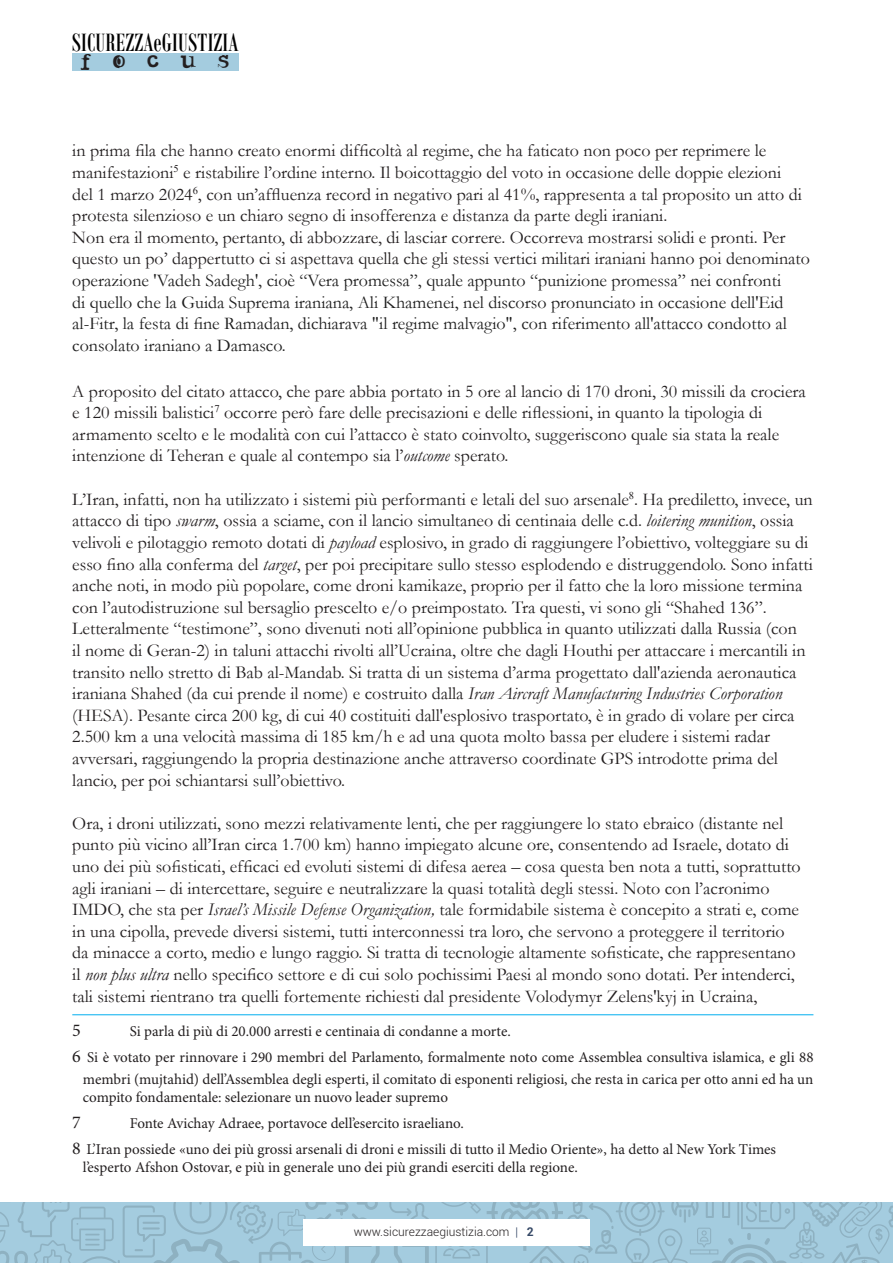
<style>
.page{position:relative;width:893px;height:1263px;background:#fff}
.page>*{position:absolute;margin:0;border:0;box-sizing:border-box;transform-origin:0 0}
.t1{font:27px "Bodoni MT Condensed";letter-spacing:.01em;color:#000}
.t2{font:18px/21.6px "Garamond";color:#231f20}
.t3{font:18px/21.6px "Garamond";color:#1f1f1f}
.t4{font:18px "Noir Filled";letter-spacing:1.13em;color:#231f20}
.t5{font:18px "Minion Pro";color:#231f20}
.t6{font:15px/21.6px "Minion Pro";color:#231f20;text-align:right}
.t7{font:300 12px "Roboto";color:#231f20}
.s1{color:#231f20}
.s2{font-style:italic}
.s3{font-size:18px}
.s4{color:#364966}
.s5{font-weight:700;color:#364966}
</style>
<div class="page">
<svg style="left:0;top:1202px;width:893px;height:61px;fill:#a4ccdf"></svg>
<div style="left:303px;top:1219px;width:287px;height:26px;background:#fff"></div>
<div style="left:72px;top:53px;width:167px;height:18px;background:#a4ccdf"></div>
<hr style="left:72px;top:1014px;width:741px;height:1px;background:#00aeef">
<h1 class="t1" style="left:72px;top:26px;width:168px">SICUREZZAeGIUSTIZIA</h1>
<p class="t4" style="left:80px;top:48px;width:151px">FOCUS</p>
<p class="t2" style="left:72px;top:139px;width:731px">in prima fila che hanno creato enormi difficoltà al regime, che ha faticato non poco per reprimere le manifestazioni<sup>5</sup> e ristabilire l’ordine interno. Il boicottaggio del voto in occasione delle doppie elezioni del 1 marzo 2024<sup>6</sup>, con un’affluenza record in negativo pari al 41%, rappresenta a tal proposito un atto di protesta silenzioso e un chiaro segno di insofferenza e distanza da parte degli iraniani.</p>
<p class="t3" style="left:72px;top:226px;width:739px"><span class="s1">Non era il momento, pertanto, di abbozzare, di lasciar correre. Occorreva mostrarsi solidi e pronti. Per questo un po’ dappertutto ci si aspettava quella che gli stessi vertici militari iraniani hanno poi denominato </span>operazione 'Vadeh Sadegh', cioè “Vera promessa”, quale appunto “punizione promessa” nei confronti<br>di quello che la Guida Suprema iraniana, Ali Khamenei, nel discorso pronunciato in occasione dell'Eid al-Fitr, la festa di fine Ramadan, dichiarava "il regime malvagio", con riferimento all'attacco condotto al consolato iraniano a Damasco.</p>
<p class="t2" style="left:72px;top:380px;width:735px">A proposito del citato attacco, che pare abbia portato in 5 ore al lancio di 170 droni, 30 missili da crociera e 120 missili balistici<sup>7</sup> occorre però fare delle precisazioni e delle riflessioni, in quanto la tipologia di armamento scelto e le modalità con cui l’attacco è stato coinvolto, suggeriscono quale sia stata la reale intenzione di Teheran e quale al contempo sia l’<span class="s2">outcome</span> sperato.</p>
<p class="t2" style="left:72px;top:488px;width:742px">L’Iran, infatti, non ha utilizzato i sistemi più performanti e letali del suo arsenale<sup>8</sup>. Ha prediletto, invece, un attacco di tipo <span class="s2">swarm</span>, ossia a sciame, con il lancio simultaneo di centinaia delle c.d. <span class="s2">loitering munition</span>, ossia velivoli e pilotaggio remoto dotati di <span class="s2">payload</span> esplosivo, in grado di raggiungere l’obiettivo, volteggiare su di esso fino alla conferma del <span class="s2">target</span>, per poi precipitare sullo stesso esplodendo e distruggendolo. Sono infatti anche noti, in modo più popolare, come droni kamikaze, proprio per il fatto che la loro missione termina con l’autodistruzione sul bersaglio prescelto e/o preimpostato. Tra questi, vi sono gli “Shahed 136”.<br>Letteralmente “testimone”, sono divenuti noti all’opinione pubblica in quanto utilizzati dalla Russia (con<br>il nome di Geran-2) in taluni attacchi rivolti all’Ucraina, oltre che dagli Houthi per attaccare i mercantili in transito nello stretto di Bab al-Mandab. Si tratta di un sistema d’arma progettato dall'azienda aeronautica iraniana Shahed (da cui prende il nome) e costruito dalla <span class="s2">Iran Aircraft Manufacturing Industries Corporation </span>(HESA). Pesante circa 200 kg, di cui 40 costituiti dall'esplosivo trasportato, è in grado di volare per circa 2.500 km a una velocità massima di 185 km/h e ad una quota molto bassa per eludere i sistemi radar avversari, raggiungendo la propria destinazione anche attraverso coordinate GPS introdotte prima del lancio, per poi schiantarsi sull’obiettivo.</p>
<p class="t2" style="left:72px;top:812px;width:730px">Ora, i droni utilizzati, sono mezzi relativamente lenti, che per raggiungere lo stato ebraico (distante nel punto più vicino all’Iran circa 1.700 km) hanno impiegato alcune ore, consentendo ad Israele, dotato di uno dei più sofisticati, efficaci ed evoluti sistemi di difesa aerea – cosa questa ben nota a tutti, soprattutto agli iraniani – di intercettare, seguire e neutralizzare la quasi totalità degli stessi. Noto con l’acronimo IMDO, che sta per <span class="s2">Israel’s Missile Defense Organization,</span> tale formidabile sistema è concepito a strati e, come in una cipolla, prevede diversi sistemi, tutti interconnessi tra loro, che servono a proteggere il territorio da minacce a corto, medio e lungo raggio. Si tratta di tecnologie altamente sofisticate, che rappresentano il <span class="s2">non plus ultra</span> nello specifico settore e di cui solo pochissimi Paesi al mondo sono dotati. Per intenderci, tali sistemi rientrano tra quelli fortemente richiesti dal presidente Volodymyr Zelens'kyj in Ucraina,</p>
<p class="t5" style="left:72px;top:1020px;width:10px">5</p>
<p class="t6" style="left:130px;top:1021px;width:383px">Si parla di più di 20.000 arresti e centinaia di condanne a morte.</p>
<p class="t6" style="left:72px;top:1047px;width:743px"><span class="s3">6</span> Si è votato per rinnovare i 290 membri del Parlamento, formalmente noto come Assemblea consultiva islamica, e gli 88 membri (mujtahid) dell’Assemblea degli esperti, il comitato di esponenti religiosi, che resta in carica per otto anni ed ha un</p>
<p class="t6" style="left:83px;top:1087px;width:367px">compito fondamentale: selezionare un nuovo leader supremo</p>
<p class="t5" style="left:72px;top:1111px;width:10px">7</p>
<p class="t6" style="left:130px;top:1113px;width:336px">Fonte Avichay Adraee, portavoce dell’esercito israeliano.</p>
<p class="t6" style="left:83px;top:1140px;width:695px;line-height:18px;text-align:left;text-indent:-11px"><span class="s3">8</span> L’Iran possiede «uno dei più grossi arsenali di droni e missili di tutto il Medio Oriente», ha detto al New York Times l’esperto Afshon Ostovar, e più in generale uno dei più grandi eserciti della regione.</p>
<p class="t7" style="left:354px;top:1223px;width:181px">www.sicurezzaegiustizia.com <span class="s4">|</span> <span class="s5">2</span></p>
</div>
